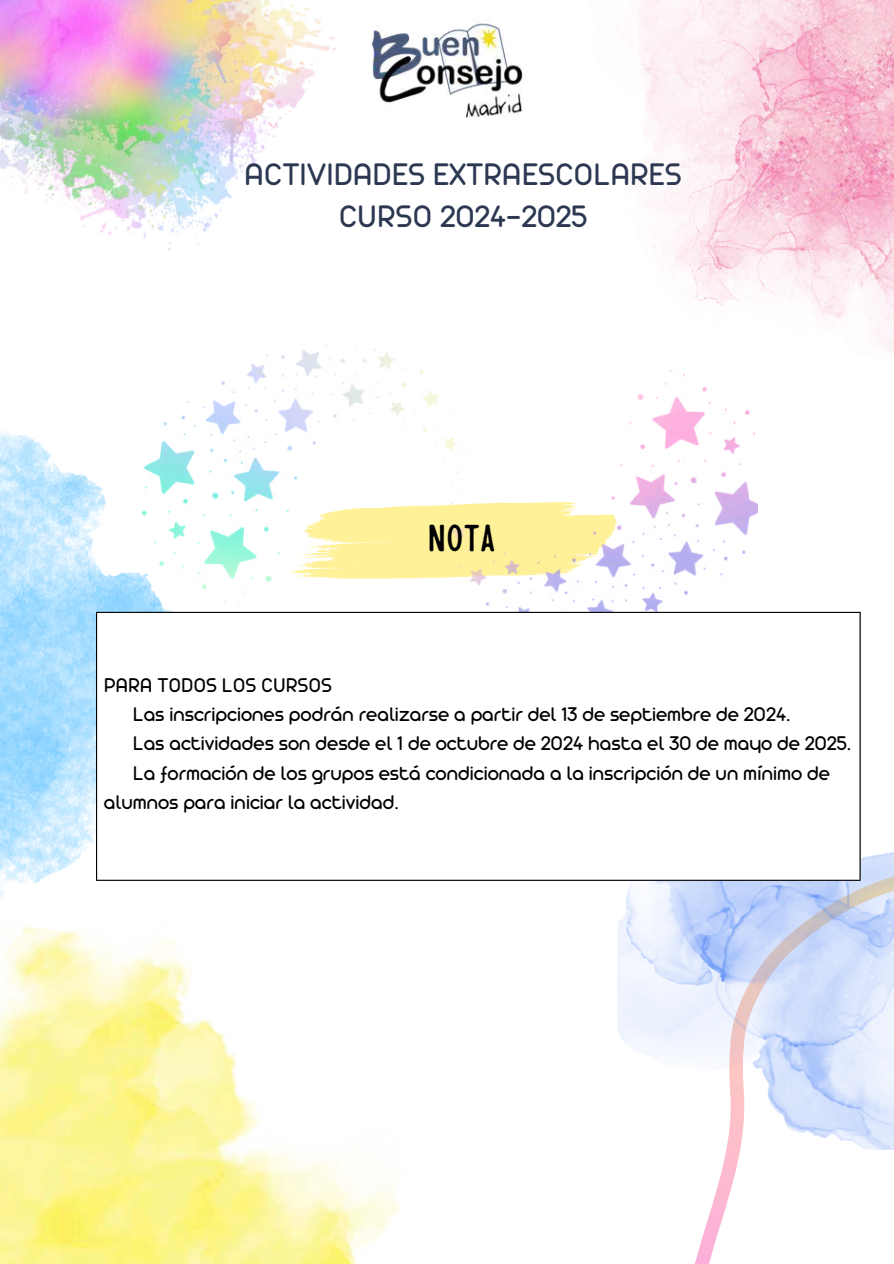
<style>
.page{position:relative;width:894px;height:1264px;background:#fff}
.page>*{position:absolute;margin:0;border:0;box-sizing:border-box;transform-origin:0 0}
.t1{font:37.2px "Handy Casual Condensed";color:#000}
.t2{font:33.6px/41.7px "Arista Pro";color:#2c3852;text-align:center}
.t3{font:21.45px "Arista Pro";color:#000}
</style>
<div class="page">
<img style="left:0;top:0;width:336px;height:251px">
<svg style="left:695px;top:1149px;width:198px;height:114px"></svg>
<img style="left:638px;top:0;width:255px;height:353px">
<img style="left:617px;top:717px;width:276px;height:432px">
<img style="left:0;top:943px;width:400px;height:320px">
<img style="left:199px;top:344px;width:558px;height:268px">
<img style="left:372px;top:22px;width:150px;height:96px">
<img style="left:0;top:401px;width:199px;height:542px">
<div style="left:96px;top:612px;width:764px;height:268px;background:#fff"></div>
<hr style="left:96px;top:613px;width:1px;height:266px;background:#000">
<hr style="left:859px;top:613px;width:1px;height:266px;background:#000">
<hr style="left:96px;top:612px;width:764px;height:1px;background:#000">
<hr style="left:96px;top:879px;width:764px;height:1px;background:#000">
<h2 class="t2" style="left:244px;top:156px;width:439px">ACTIVIDADES EXTRAESCOLARES<br>CURSO 2024-2025</h2>
<h1 class="t1" style="left:428px;top:514px;width:68px">NOTA</h1>
<p class="t3" style="left:104px;top:678px;width:229px">PARA TODOS LOS CURSOS</p>
<p class="t3" style="left:133px;top:707px;width:659px">Las inscripciones podrán realizarse a partir del 13 de septiembre de 2024.</p>
<p class="t3" style="left:133px;top:736px;width:720px">Las actividades son desde el 1 de octubre de 2024 hasta el 30 de mayo de 2025.</p>
<p class="t3" style="left:133px;top:765px;width:698px">La formación de los grupos está condicionada a la inscripción de un mínimo de</p>
<p class="t3" style="left:104px;top:795px;width:297px">alumnos para iniciar la actividad.</p>
</div>
